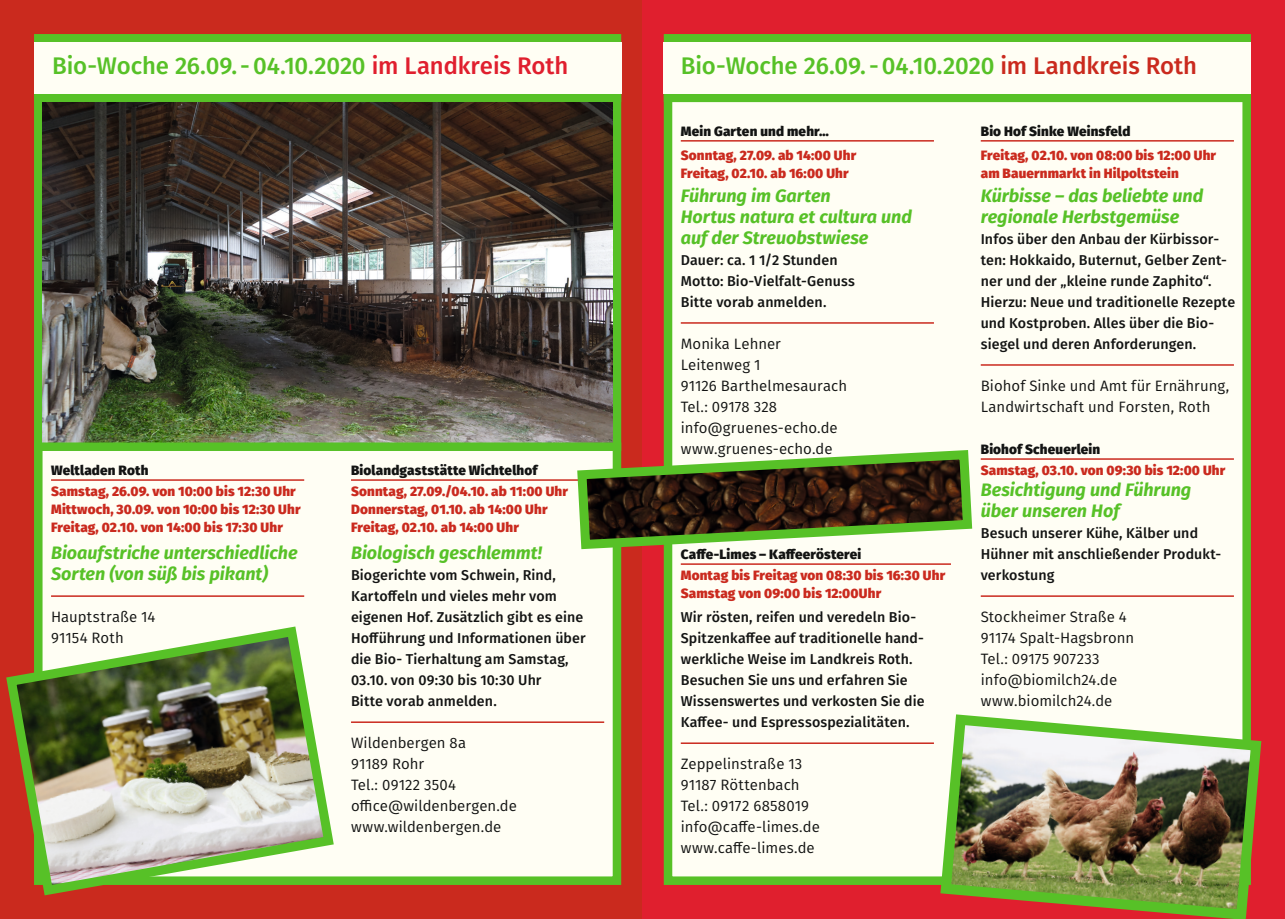
<style>
.page{position:relative;width:1285px;height:919px;background:#fff}
.page>*{position:absolute;margin:0;border:0;box-sizing:border-box;transform-origin:0 0}
.t1{font:500 24px "Fira Sans";letter-spacing:-.005em;color:#57c127}
.t2{font:italic 700 18px/21px "Fira Sans";color:#57c127}
.t3{font:15px/21px "Fira Sans";letter-spacing:.005em;color:#131413}
.t4{font:500 14.25px/21px "Fira Sans";letter-spacing:.01em;color:#131413}
.t5{font:800 13.5px/18px "Fira Sans";letter-spacing:.01em;color:#ca2a1e}
.t6{font:800 13.5px "Fira Sans";letter-spacing:.01em;color:#131413}
.s1{color:#e01f2e}
.s2{color:#ca2a1e}
</style>
<div class="page">
<div style="left:0;top:0;width:1284px;height:918px;background:#ca2a1e"></div>
<div style="left:642px;top:0;width:642px;height:918px;background:#e01f2e"></div>
<div style="left:663px;top:34px;width:588px;height:851px;background:#fffef4"></div>
<svg style="left:34px;top:34px;width:588px;height:851px;background:#eef7df"></svg>
<div style="left:34px;top:94px;width:587px;height:8px;background:#57c127"></div>
<div style="left:663px;top:94px;width:587px;height:8px;background:#57c127"></div>
<img style="left:43px;top:102px;width:569px;height:340px">
<img style="left:6px;top:621px;width:333px;height:275px">
<img style="left:934px;top:709px;width:328px;height:209px">
<div style="left:34px;top:442px;width:587px;height:9px;background:#57c127"></div>
<div style="left:34px;top:43px;width:587px;height:51px;background:#fffef4"></div>
<div style="left:663px;top:43px;width:587px;height:51px;background:#fffef4"></div>
<hr style="left:680px;top:140px;width:253px;height:2px;background:#ca2a1e">
<hr style="left:680px;top:322px;width:253px;height:2px;background:#ca2a1e">
<hr style="left:680px;top:563px;width:270px;height:2px;background:#ca2a1e">
<hr style="left:680px;top:742px;width:253px;height:2px;background:#ca2a1e">
<hr style="left:980px;top:140px;width:253px;height:2px;background:#ca2a1e">
<hr style="left:980px;top:364px;width:253px;height:2px;background:#ca2a1e">
<hr style="left:980px;top:458px;width:253px;height:2px;background:#ca2a1e">
<hr style="left:980px;top:595px;width:253px;height:2px;background:#ca2a1e">
<hr style="left:51px;top:479px;width:253px;height:2px;background:#ca2a1e">
<hr style="left:51px;top:595px;width:253px;height:2px;background:#ca2a1e">
<hr style="left:351px;top:479px;width:253px;height:2px;background:#ca2a1e">
<hr style="left:351px;top:721px;width:253px;height:2px;background:#ca2a1e">
<svg style="left:572px;top:445px;width:404px;height:109px;background:#6e744e"></svg>
<h1 class="t1" style="left:52px;top:47px;width:517px">Bio-Woche 26.09. -04.10.2020 <span class="s1">im Landkreis Roth</span></h1>
<h1 class="t1" style="left:680px;top:47px;width:517px">Bio-Woche 26.09. -04.10.2020 <span class="s2">im Landkreis Roth</span></h1>
<p class="t6" style="left:51px;top:458px;width:99px">Weltladen Roth</p>
<p class="t5" style="left:51px;top:481px;width:251px">Samstag, 26.09. von 10:00 bis 12:30 Uhr<br>Mittwoch, 30.09. von 10:00 bis 12:30 Uhr<br>Freitag, 02.10. von 14:00 bis 17:30 Uhr</p>
<p class="t2" style="left:51px;top:541px;width:248px">Bioaufstriche unterschiedliche<br>Sorten (von süß bis pikant)</p>
<p class="t3" style="left:51px;top:606px;width:106px">Hauptstraße 14<br>91154 Roth</p>
<p class="t6" style="left:351px;top:458px;width:188px">Biolandgaststätte Wichtelhof</p>
<p class="t5" style="left:351px;top:481px;width:218px">Sonntag, 27.09./04.10. ab 11:00 Uhr<br>Donnerstag, 01.10. ab 14:00 Uhr<br>Freitag, 02.10. ab 14:00 Uhr</p>
<p class="t2" style="left:351px;top:541px;width:192px">Biologisch geschlemmt!</p>
<p class="t4" style="left:351px;top:564px;width:236px">Biogerichte vom Schwein, Rind,<br>Kartoffeln und vieles mehr vom eigenen Hof. Zusätzlich gibt es eine<br>Hofführung und Informationen über die Bio- Tierhaltung am Samstag,<br>03.10. von 09:30 bis 10:30 Uhr<br>Bitte vorab anmelden.</p>
<p class="t3" style="left:351px;top:732px;width:167px">Wildenbergen 8a<br>91189 Rohr<br>Tel.: 09122 3504 office@wildenbergen.de www.wildenbergen.de</p>
<p class="t6" style="left:680px;top:119px;width:150px">Mein Garten und mehr…</p>
<p class="t5" style="left:680px;top:145px;width:177px">Sonntag, 27.09. ab 14:00 Uhr<br>Freitag, 02.10. ab 16:00 Uhr</p>
<p class="t2" style="left:680px;top:184px;width:233px">Führung im Garten<br>Hortus natura et cultura und auf der Streuobstwiese</p>
<p class="t4" style="left:680px;top:249px;width:176px">Dauer: ca. 1 1/2 Stunden<br>Motto: Bio-Vielfalt-Genuss<br>Bitte vorab anmelden.</p>
<p class="t3" style="left:680px;top:333px;width:168px">Monika Lehner<br>Leitenweg 1<br>91126 Barthelmesaurach<br>Tel.: 09178 328 info@gruenes-echo.de www.gruenes-echo.de</p>
<p class="t6" style="left:680px;top:542px;width:182px">Caffe-Limes – Kaffeerösterei</p>
<p class="t5" style="left:680px;top:565px;width:266px">Montag bis Freitag von 08:30 bis 16:30 Uhr<br>Samstag von 09:00 bis 12:00Uhr</p>
<p class="t4" style="left:680px;top:606px;width:245px">Wir rösten, reifen und veredeln Bio-Spitzenkaffee auf traditionelle hand&shy;werkliche Weise im Landkreis Roth.<br>Besuchen Sie uns und erfahren Sie Wissenswertes und verkosten Sie die Kaffee- und Espressospezialitäten.</p>
<p class="t3" style="left:680px;top:753px;width:140px">Zeppelinstraße 13<br>91187 Röttenbach<br>Tel.: 09172 6858019 info@caffe-limes.de www.caffe-limes.de</p>
<p class="t6" style="left:980px;top:119px;width:151px">Bio Hof Sinke Weinsfeld</p>
<p class="t5" style="left:980px;top:145px;width:237px">Freitag, 02.10. von 08:00 bis 12:00 Uhr am Bauernmarkt in Hilpoltstein</p>
<p class="t2" style="left:980px;top:184px;width:224px">Kürbisse – das beliebte und regionale Herbstgemüse</p>
<p class="t4" style="left:980px;top:228px;width:256px">Infos über den Anbau der Kürbissor&shy;ten: Hokkaido, Buternut, Gelber Zent&shy;ner und der „kleine runde Zaphito“.<br>Hierzu: Neue und traditionelle Rezepte und Kostproben. Alles über die Bio&shy;siegel und deren Anforderungen.</p>
<p class="t3" style="left:980px;top:375px;width:250px">Biohof Sinke und Amt für Ernährung,<br>Landwirtschaft und Forsten, Roth</p>
<p class="t6" style="left:980px;top:437px;width:121px">Biohof Scheuerlein</p>
<p class="t5" style="left:980px;top:460px;width:246px">Samstag, 03.10. von 09:30 bis 12:00 Uhr</p>
<p class="t2" style="left:980px;top:478px;width:212px">Besichtigung und Führung über unseren Hof</p>
<p class="t4" style="left:980px;top:522px;width:242px">Besuch unserer Kühe, Kälber und<br>Hühner mit anschließender Produkt&shy;verkostung</p>
<p class="t3" style="left:980px;top:606px;width:155px">Stockheimer Straße 4<br>91174 Spalt-Hagsbronn<br>Tel.: 09175 907233 info@biomilch24.de www.biomilch24.de</p>
</div>
